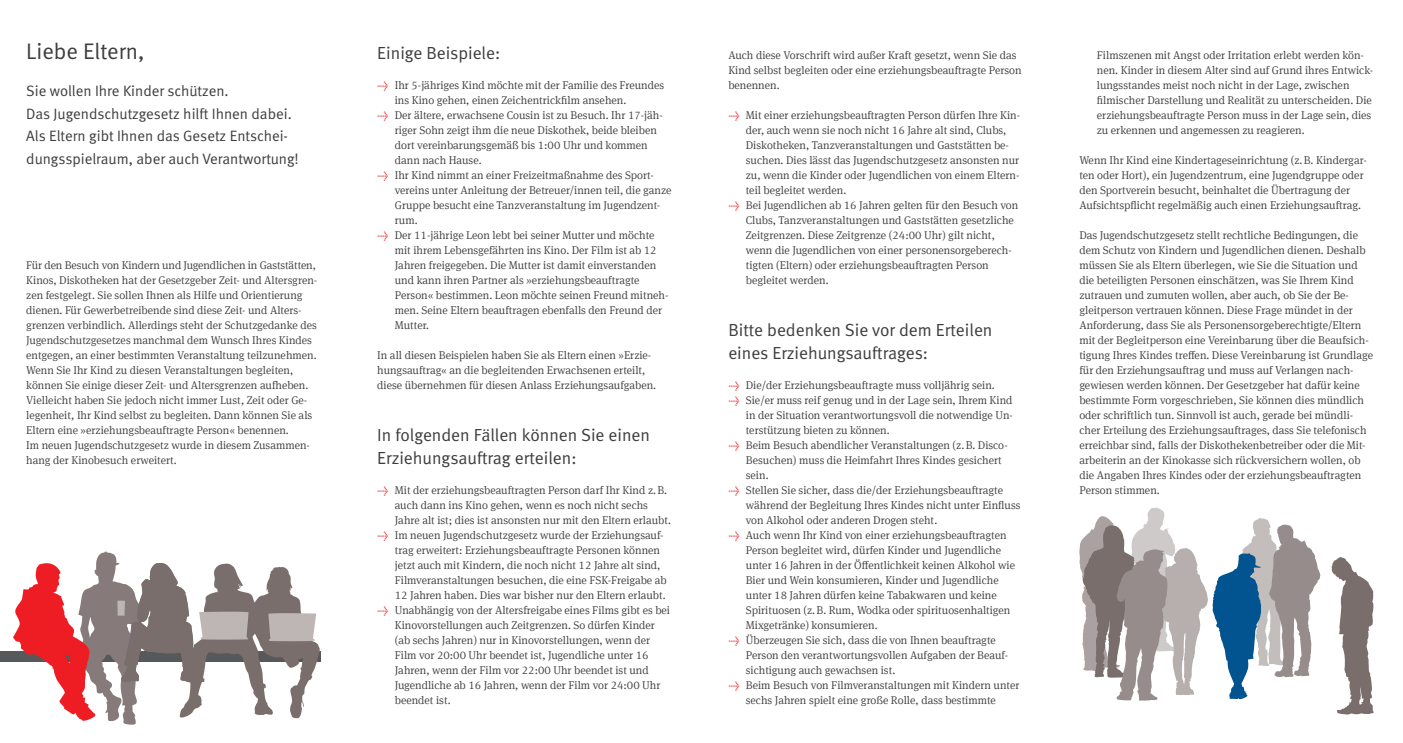
<style>
.page{position:relative;width:1403px;height:743px;background:#fff}
.page>*{position:absolute;margin:0;border:0;box-sizing:border-box;transform-origin:0 0}
.t1{font:22.5px "Meta Normal";color:#3e3e3f}
.t2{font:17.5px/22.5px "Meta Normal";color:#3e3e3f}
.t3{font:15px/22.5px "Meta Normal";color:#3e3e3f}
.t4{font:300 11.25px/15px "Meta Serif Offc";color:#3e3e3f}
.s1{font-weight:700;color:#ee1d23}
</style>
<div class="page">
<div style="left:0;top:651px;width:320px;height:10px;background:#57585a"></div>
<svg style="left:13px;top:551px;width:307px;height:174px"></svg>
<svg style="left:1079px;top:507px;width:241px;height:194px"></svg>
<svg style="left:1331px;top:557px;width:42px;height:158px"></svg>
<h1 class="t1" style="left:26px;top:43px;width:120px">Liebe Eltern,</h1>
<h3 class="t3" style="left:26px;top:81px;width:274px">Sie wollen Ihre Kinder schützen.<br>Das Jugendschutzgesetz hilft Ihnen dabei.<br>Als Eltern gibt Ihnen das Gesetz Entschei&shy;dungsspielraum, aber auch Verantwortung!</h3>
<p class="t4" style="left:26px;top:257px;width:292px">Für den Besuch von Kindern und Jugendlichen in Gaststätten, Kinos, Diskotheken hat der Gesetzgeber Zeit- und Altersgren&shy;zen festgelegt. Sie sollen Ihnen als Hilfe und Orientierung dienen. Für Gewerbetreibende sind diese Zeit- und Alters&shy;grenzen verbindlich. Allerdings steht der Schutzgedanke des Jugendschutzgesetzes manchmal dem Wunsch Ihres Kindes entgegen, an einer bestimmten Veranstaltung teilzunehmen.<br>Wenn Sie Ihr Kind zu diesen Veranstaltungen begleiten, können Sie einige dieser Zeit- und Altersgrenzen aufheben.<br>Vielleicht haben Sie jedoch nicht immer Lust, Zeit oder Ge&shy;legenheit, Ihr Kind selbst zu begleiten. Dann können Sie als Eltern eine »erziehungsbeauftragte Person« benennen.<br>Im neuen Jugendschutzgesetz wurde in diesem Zusammen&shy;hang der Kinobesuch erweitert.</p>
<h2 class="t2" style="left:377px;top:43px;width:124px">Einige Beispiele:</h2>
<p class="t4" style="left:395px;top:77px;width:271px;text-indent:-18px"><span class="s1">→</span> Ihr 5-jähriges Kind möchte mit der Familie des Freundes ins Kino gehen, einen Zeichentrickfilm ansehen.</p>
<p class="t4" style="left:395px;top:107px;width:269px;text-indent:-18px"><span class="s1">→</span> Der ältere, erwachsene Cousin ist zu Besuch. Ihr 17-jäh&shy;riger Sohn zeigt ihm die neue Diskothek, beide bleiben dort vereinbarungsgemäß bis 1:00 Uhr und kommen dann nach Hause.</p>
<p class="t4" style="left:395px;top:167px;width:278px;text-indent:-18px"><span class="s1">→</span> Ihr Kind nimmt an einer Freizeitmaßnahme des Sport&shy;vereins unter Anleitung der Betreuer/innen teil, die ganze Gruppe besucht eine Tanzveranstaltung im Jugendzent&shy;rum.</p>
<p class="t4" style="left:395px;top:227px;width:275px;text-indent:-18px"><span class="s1">→</span> Der 11-jährige Leon lebt bei seiner Mutter und möchte mit ihrem Lebensgefährten ins Kino. Der Film ist ab 12<br>Jahren freigegeben. Die Mutter ist damit einverstanden und kann ihren Partner als »erziehungsbeauftragte Person« bestimmen. Leon möchte seinen Freund mitneh&shy;men. Seine Eltern beauftragen ebenfalls den Freund der Mutter.</p>
<p class="t4" style="left:377px;top:347px;width:280px">In all diesen Beispielen haben Sie als Eltern einen »Erzie&shy;hungsauftrag« an die begleitenden Erwachsenen erteilt, diese übernehmen für diesen Anlass Erziehungsaufgaben.</p>
<h2 class="t2" style="left:377px;top:425px;width:274px">In folgenden Fällen können Sie einen<br>Erziehungsauftrag erteilen:</h2>
<p class="t4" style="left:395px;top:482px;width:278px;text-indent:-18px"><span class="s1">→</span> Mit der erziehungsbeauftragten Person darf Ihr Kind z. B. auch dann ins Kino gehen, wenn es noch nicht sechs<br>Jahre alt ist; dies ist ansonsten nur mit den Eltern erlaubt.</p>
<p class="t4" style="left:395px;top:527px;width:273px;text-indent:-18px"><span class="s1">→</span> Im neuen Jugendschutzgesetz wurde der Erziehungsauf&shy;trag erweitert: Erziehungsbeauftragte Personen können jetzt auch mit Kindern, die noch nicht 12 Jahre alt sind, Filmveranstaltungen besuchen, die eine FSK-Freigabe ab 12 Jahren haben. Dies war bisher nur den Eltern erlaubt.</p>
<p class="t4" style="left:395px;top:602px;width:277px;text-indent:-18px"><span class="s1">→</span> Unabhängig von der Altersfreigabe eines Films gibt es bei Kinovorstellungen auch Zeitgrenzen. So dürfen Kinder (ab sechs Jahren) nur in Kinovorstellungen, wenn der Film vor 20:00 Uhr beendet ist, Jugendliche unter 16<br>Jahren, wenn der Film vor 22:00 Uhr beendet ist und Jugendliche ab 16 Jahren, wenn der Film vor 24:00 Uhr beendet ist.</p>
<p class="t4" style="left:728px;top:47px;width:295px">Auch diese Vorschrift wird außer Kraft gesetzt, wenn Sie das<br>Kind selbst begleiten oder eine erziehungsbeauftragte Person benennen.</p>
<p class="t4" style="left:745px;top:107px;width:276px;text-indent:-18px"><span class="s1">→</span> Mit einer erziehungsbeauftragten Person dürfen Ihre Kin&shy;der, auch wenn sie noch nicht 16 Jahre alt sind, Clubs, Diskotheken, Tanzveranstaltungen und Gaststätten be&shy;suchen. Dies lässt das Jugendschutzgesetz ansonsten nur zu, wenn die Kinder oder Jugendlichen von einem Eltern&shy;teil begleitet werden.</p>
<p class="t4" style="left:745px;top:197px;width:274px;text-indent:-18px"><span class="s1">→</span> Bei Jugendlichen ab 16 Jahren gelten für den Besuch von Clubs, Tanzveranstaltungen und Gaststätten gesetzliche Zeitgrenzen. Diese Zeitgrenze (24:00 Uhr) gilt nicht, wenn die Jugendlichen von einer personensorgeberech&shy;tigten (Eltern) oder erziehungsbeauftragten Person begleitet werden.</p>
<h2 class="t2" style="left:728px;top:320px;width:265px">Bitte bedenken Sie vor dem Erteilen eines Erziehungsauftrages:</h2>
<p class="t4" style="left:728px;top:377px;width:268px"><span class="s1">→</span> Die/der Erziehungsbeauftragte muss volljährig sein.</p>
<p class="t4" style="left:745px;top:392px;width:268px;text-align:justify;text-indent:-18px"><span class="s1">→</span> Sie/er muss reif genug und in der Lage sein, Ihrem Kind in der Situation verantwortungsvoll die notwendige Un&shy;terstützung bieten zu können.</p>
<p class="t4" style="left:745px;top:437px;width:263px;text-indent:-18px"><span class="s1">→</span> Beim Besuch abendlicher Veranstaltungen (z. B. Disco-<br>Besuchen) muss die Heimfahrt Ihres Kindes gesichert sein.</p>
<p class="t4" style="left:745px;top:482px;width:276px;text-indent:-18px"><span class="s1">→</span> Stellen Sie sicher, dass die/der Erziehungsbeauftragte während der Begleitung Ihres Kindes nicht unter Einfluss von Alkohol oder anderen Drogen steht.</p>
<p class="t4" style="left:745px;top:527px;width:271px;text-indent:-18px"><span class="s1">→</span> Auch wenn Ihr Kind von einer erziehungsbeauftragten Person begleitet wird, dürfen Kinder und Jugendliche unter 16 Jahren in der Öffentlichkeit keinen Alkohol wie Bier und Wein konsumieren, Kinder und Jugendliche unter 18 Jahren dürfen keine Tabakwaren und keine Spirituosen (z. B. Rum, Wodka oder spirituosenhaltigen Mixgetränke) konsumieren.</p>
<p class="t4" style="left:745px;top:632px;width:264px;text-indent:-18px"><span class="s1">→</span> Überzeugen Sie sich, dass die von Ihnen beauftragte<br>Person den verantwortungsvollen Aufgaben der Beauf&shy;sichtigung auch gewachsen ist.</p>
<p class="t4" style="left:728px;top:677px;width:292px;text-align:center"><span class="s1">→</span> Beim Besuch von Filmveranstaltungen mit Kindern unter sechs Jahren spielt eine große Rolle, dass bestimmte</p>
<p class="t4" style="left:1096px;top:47px;width:278px">Filmszenen mit Angst oder Irritation erlebt werden kön&shy;nen. Kinder in diesem Alter sind auf Grund ihres Entwick&shy;lungsstandes meist noch nicht in der Lage, zwischen filmischer Darstellung und Realität zu unterscheiden. Die erziehungsbeauftragte Person muss in der Lage sein, dies zu erkennen und angemessen zu reagieren.</p>
<p class="t4" style="left:1079px;top:152px;width:289px">Wenn Ihr Kind eine Kindertageseinrichtung (z. B. Kindergar&shy;ten oder Hort), ein Jugendzentrum, eine Jugendgruppe oder den Sportverein besucht, beinhaltet die Übertragung der Aufsichtspflicht regelmäßig auch einen Erziehungsauftrag.</p>
<p class="t4" style="left:1079px;top:227px;width:295px">Das Jugendschutzgesetz stellt rechtliche Bedingungen, die dem Schutz von Kindern und Jugendlichen dienen. Deshalb müssen Sie als Eltern überlegen, wie Sie die Situation und die beteiligten Personen einschätzen, was Sie Ihrem Kind zutrauen und zumuten wollen, aber auch, ob Sie der Be&shy;gleitperson vertrauen können. Diese Frage mündet in der Anforderung, dass Sie als Personensorgeberechtigte/Eltern mit der Begleitperson eine Vereinbarung über die Beaufsich&shy;tigung Ihres Kindes treffen. Diese Vereinbarung ist Grundlage für den Erziehungsauftrag und muss auf Verlangen nach&shy;gewiesen werden können. Der Gesetzgeber hat dafür keine bestimmte Form vorgeschrieben, Sie können dies mündlich oder schriftlich tun. Sinnvoll ist auch, gerade bei mündli&shy;cher Erteilung des Erziehungsauftrages, dass Sie telefonisch erreichbar sind, falls der Diskothekenbetreiber oder die Mit&shy;arbeiterin an der Kinokasse sich rückversichern wollen, ob die Angaben Ihres Kindes oder der erziehungsbeauftragten Person stimmen.</p>
</div>
